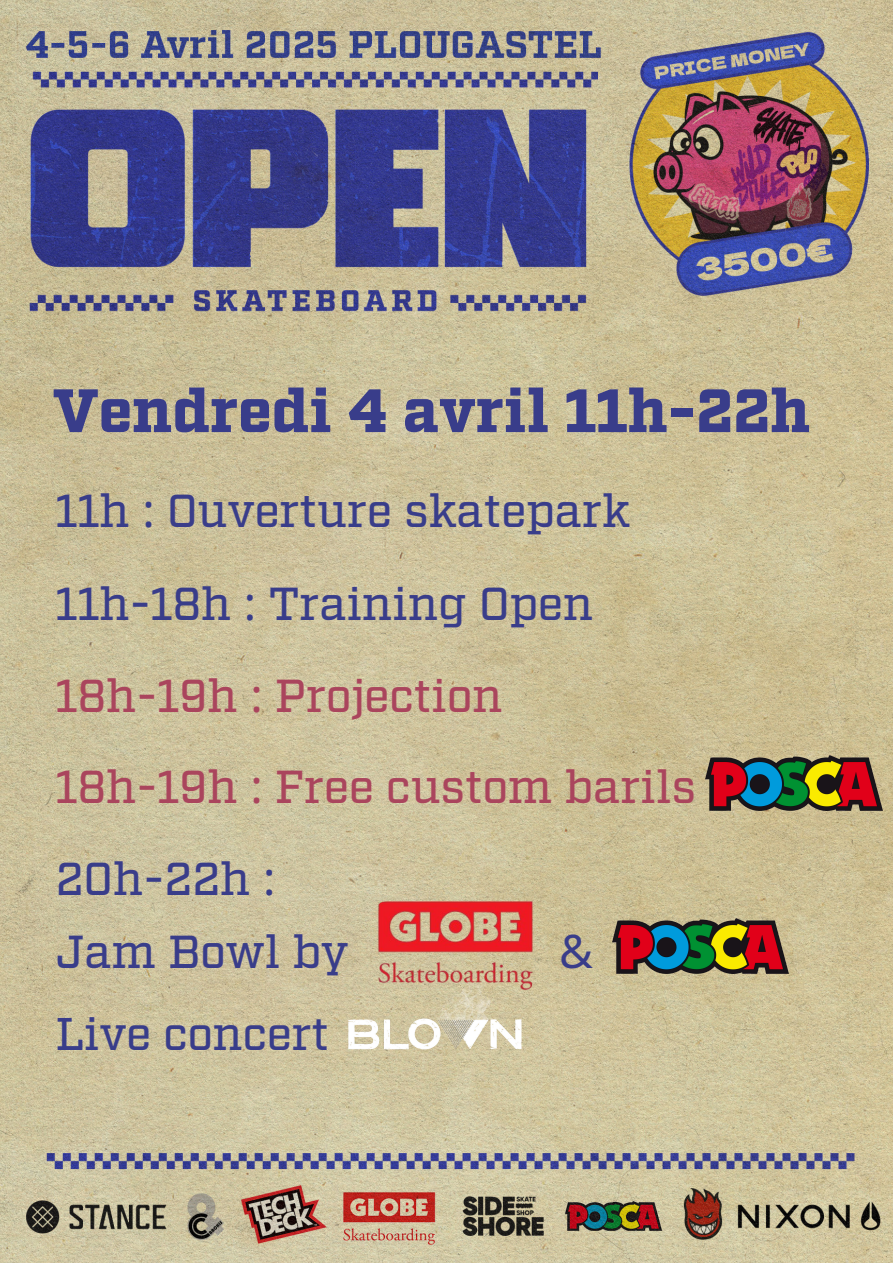
<style>
.page{position:relative;width:893px;height:1263px;background:#fff}
.page>*{position:absolute;margin:0;border:0;box-sizing:border-box;transform-origin:0 0}
.t1{font:900 61.05px "Factoria Test";color:#393d8a}
.t2{font:500 46.2px "Factoria Test";color:#393d8a}
.t3{font:500 46.2px "Factoria Test";color:#aa455d}
.t4{font:46.2px "Noto Sans";color:#393d8a}
.t5{font:500 45.83px "Factoria Test";color:#393d8a}
.s1{font-family:"Noto Sans";font-weight:400}
</style>
<div class="page">
<img style="left:0;top:0;width:893px;height:1263px">
<img style="left:365px;top:897px;width:173px;height:22px">
<img style="left:255px;top:919px;width:357px;height:252px">
<img style="left:705px;top:756px;width:177px;height:55px">
<img style="left:612px;top:919px;width:176px;height:54px">
<p class="t1" style="left:53px;top:369px;width:759px">Vendredi 4 avril 11h-22h</p>
<p class="t2" style="left:56px;top:479px;width:576px">11h <span class="s1">:</span> Ouverture skatepark</p>
<p class="t2" style="left:56px;top:571px;width:539px">11h-18h <span class="s1">:</span> Training Open</p>
<p class="t3" style="left:56px;top:663px;width:448px">18h-19h <span class="s1">:</span> Projection</p>
<h1 class="t3" style="left:56px;top:755px;width:641px">18h-19h <span class="s1">:</span> Free custom barils</h1>
<p class="t2" style="left:56px;top:846px;width:221px">20h-22h <span class="s1">:</span></p>
<p class="t2" style="left:56px;top:920px;width:294px">Jam Bowl by</p>
<p class="t4" style="left:559px;top:919px;width:35px">&amp;</p>
<p class="t5" style="left:56px;top:1002px;width:275px">Live concert</p>
</div>
